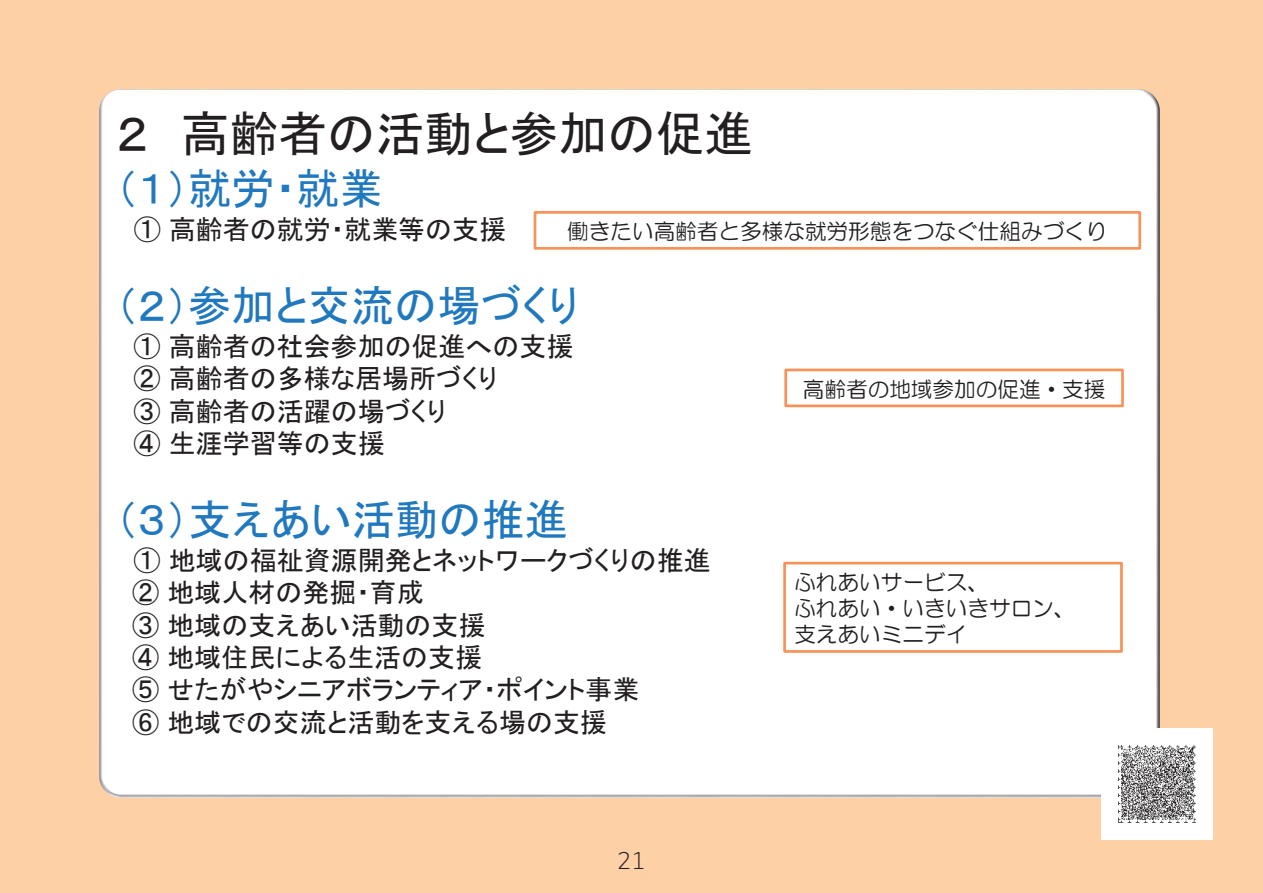
<style>
.page{position:relative;width:1263px;height:893px;background:#fdd0a6}
.page>*{position:absolute;margin:0;border:0;box-sizing:border-box;transform-origin:0 0}
.t1{font:48.6px "MS P Gothic";color:#231f20}
.t2{font:43.2px "MS P Gothic";color:#2078be}
.t3{font:27px/32.4px "MS P Gothic";color:#231f20}
.t4{font:21.6px/26px "HG Maru Gothic MPRO";color:#231f20}
.t5{font:21px "DFUD Gothic W2 WINP RKSJ H";color:#231f20}
</style>
<div class="page">
<div style="left:99px;top:90px;width:1061px;height:708px;background:#fff"></div>
<div style="left:535px;top:212px;width:605px;height:36px;background:#fff"></div>
<div style="left:534px;top:211px;width:607px;height:39px;border:3px solid #f79358"></div>
<div style="left:786px;top:370px;width:336px;height:36px;background:#fff"></div>
<div style="left:784px;top:369px;width:340px;height:38px;border:3px solid #f79358"></div>
<div style="left:785px;top:563px;width:336px;height:88px;background:#fff"></div>
<div style="left:783px;top:562px;width:340px;height:91px;border:3px solid #f79358"></div>
<div style="left:1101px;top:728px;width:111px;height:112px;background:#fff"></div>
<img style="left:1118px;top:746px;width:77px;height:76px">
<h1 class="t1" style="left:116px;top:109px;width:639px">２ 高齢者の活動と参加の促進</h1>
<h2 class="t2" style="left:116px;top:167px;width:269px">（１）就労・就業</h2>
<p class="t3" style="left:134px;top:213px;width:374px">① 高齢者の就労・就業等の支援</p>
<p class="t4" style="left:567px;top:219px;width:542px">働きたい高齢者と多様な就労形態をつなぐ仕組みづくり</p>
<h2 class="t2" style="left:116px;top:284px;width:465px">（２）参加と交流の場づくり</h2>
<p class="t3" style="left:134px;top:330px;width:441px">① 高齢者の社会参加の促進への支援<br>② 高齢者の多様な居場所づくり<br>③ 高齢者の活躍の場づくり<br>④ 生涯学習等の支援</p>
<h2 class="t2" style="left:116px;top:497px;width:454px">（３）支えあい活動の推進</h2>
<p class="t3" style="left:132px;top:544px;width:580px">① 地域の福祉資源開発とネットワークづくりの推進<br>② 地域人材の発掘・育成<br>③ 地域の支えあい活動の支援<br>④ 地域住民による生活の支援<br>⑤ せたがやシニアボランティア・ポイント事業<br>⑥ 地域での交流と活動を支える場の支援</p>
<p class="t5" style="left:617px;top:847px;width:31px">21</p>
<p class="t4" style="left:803px;top:376px;width:304px">高齢者の地域参加の促進・支援</p>
<p class="t4" style="left:794px;top:569px;width:283px">ふれあいサービス、<br>ふれあい・いきいきサロン、支えあいミニデイ</p>
</div>
